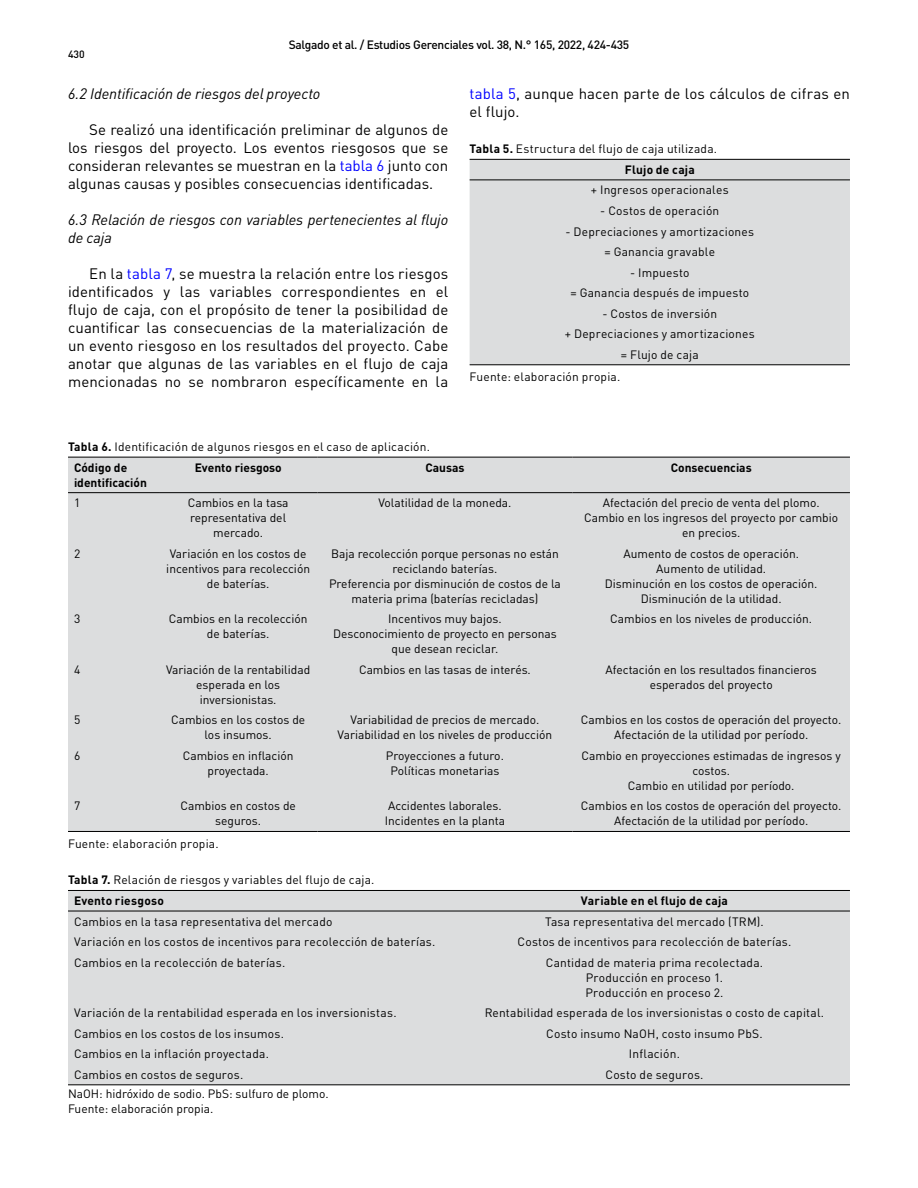
<style>
.page{position:relative;width:918px;height:1188px;background:#fff}
.page>*{position:absolute;margin:0;border:0;box-sizing:border-box;transform-origin:0 0}
.t1{font:15px/18px "DIN Pro";letter-spacing:.005em;color:#000;text-align:justify}
.t2{font:italic 15px/18px "DIN Pro";letter-spacing:-.005em;color:#000}
.t3{font:12px/15px "DIN Pro";color:#000;text-align:center}
.t4{font:12px "DIN Pro";letter-spacing:.02em;color:#000}
.t5{font:700 12px "DIN Pro";color:#000}
.t6{font:500 12px "DIN Pro";letter-spacing:-.025em;color:#000}
.t7{font:500 10.5px "DIN Pro";color:#000}
.s1{color:#00f}
.s2{font-weight:700}
</style>
<div class="page">
<div style="left:470px;top:160px;width:380px;height:204px;background:#dcddde"></div>
<hr style="left:470px;top:364px;width:380px;height:1px;background:#000">
<hr style="left:470px;top:159px;width:380px;height:1px;background:#000">
<hr style="left:470px;top:180px;width:380px;height:1px;background:#000">
<div style="left:68px;top:458px;width:782px;height:373px;background:#dcddde"></div>
<hr style="left:68px;top:831px;width:91px;height:1px;background:#000">
<hr style="left:159px;top:831px;width:158px;height:1px;background:#000">
<hr style="left:317px;top:831px;width:256px;height:1px;background:#000">
<hr style="left:573px;top:831px;width:277px;height:1px;background:#000">
<hr style="left:68px;top:457px;width:91px;height:1px;background:#000">
<hr style="left:159px;top:457px;width:158px;height:1px;background:#000">
<hr style="left:317px;top:457px;width:256px;height:1px;background:#000">
<hr style="left:573px;top:457px;width:277px;height:1px;background:#000">
<hr style="left:68px;top:492px;width:91px;height:1px;background:#000">
<hr style="left:159px;top:492px;width:158px;height:1px;background:#000">
<hr style="left:317px;top:492px;width:256px;height:1px;background:#000">
<hr style="left:573px;top:492px;width:277px;height:1px;background:#000">
<div style="left:68px;top:891px;width:782px;height:193px;background:#dcddde"></div>
<hr style="left:68px;top:1084px;width:391px;height:1px;background:#000">
<hr style="left:459px;top:1084px;width:391px;height:1px;background:#000">
<hr style="left:68px;top:890px;width:391px;height:1px;background:#000">
<hr style="left:459px;top:890px;width:391px;height:1px;background:#000">
<hr style="left:68px;top:911px;width:391px;height:1px;background:#000">
<hr style="left:459px;top:911px;width:391px;height:1px;background:#000">
<p class="t6" style="left:289px;top:35px;width:342px">Salgado et al. / Estudios Gerenciales vol. 38, N.° 165, 2022, 424-435</p>
<p class="t7" style="left:68px;top:46px;width:18px">430</p>
<p class="t2" style="left:68px;top:83px;width:254px">6.2 Identificación de riesgos del proyecto</p>
<p class="t1" style="left:68px;top:119px;width:382px;text-indent:21px">Se realizó una identificación preliminar de algunos de los riesgos del proyecto. Los eventos riesgosos que se consideran relevantes se muestran en la <span class="s1">tabla 6</span> junto con algunas causas y posibles consecuencias identificadas.</p>
<p class="t2" style="left:68px;top:209px;width:382px">6.3 Relación de riesgos con variables pertenecientes al flujo de caja</p>
<p class="t1" style="left:68px;top:263px;width:382px;text-indent:21px">En la <span class="s1">tabla 7</span>, se muestra la relación entre los riesgos identificados y las variables correspondientes en el flujo de caja, con el propósito de tener la posibilidad de cuantificar las consecuencias de la materialización de un evento riesgoso en los resultados del proyecto. Cabe anotar que algunas de las variables en el flujo de caja mencionadas no se nombraron específicamente en la</p>
<p class="t1" style="left:470px;top:83px;width:382px"><span class="s1">tabla 5</span>, aunque hacen parte de los cálculos de cifras en el flujo.</p>
<p class="t3" style="left:625px;top:137px;width:94px;line-height:20.9px;text-align:left;text-indent:-155px"><span class="s2">Tabla 5.</span> Estructura del flujo de caja utilizada.<br><span class="s2">Flujo de caja</span></p>
<p class="t3" style="left:591px;top:181px;width:139px">+ Ingresos operacionales</p>
<p class="t3" style="left:600px;top:202px;width:121px">- Costos de operación</p>
<p class="t3" style="left:565px;top:220px;width:190px;line-height:20.5px">- Depreciaciones y amortizaciones = Ganancia gravable</p>
<p class="t3" style="left:570px;top:261px;width:180px;line-height:20.5px">- Impuesto<br>= Ganancia después de impuesto</p>
<p class="t3" style="left:565px;top:302px;width:191px;line-height:20.5px">- Costos de inversión<br>+ Depreciaciones y amortizaciones = Flujo de caja</p>
<p class="t3" style="left:470px;top:368px;width:152px">Fuente: elaboración propia.</p>
<p class="t3" style="left:74px;top:435px;width:358px;line-height:20.9px;text-align:left;text-indent:-6px"><span class="s2">Tabla 6.</span> Identificación de algunos riesgos en el caso de aplicación.<br><span class="s2">Código de</span></p>
<p class="t5" style="left:74px;top:472px;width:74px">identificación</p>
<p class="t5" style="left:195px;top:457px;width:89px">Evento riesgoso</p>
<p class="t5" style="left:425px;top:457px;width:41px">Causas</p>
<p class="t5" style="left:671px;top:457px;width:82px">Consecuencias</p>
<p class="t3" style="left:74px;top:494px;width:8px">1</p>
<p class="t3" style="left:188px;top:494px;width:102px">Cambios en la tasa representativa del mercado.</p>
<p class="t3" style="left:378px;top:494px;width:135px">Volatilidad de la moneda.</p>
<p class="t3" style="left:584px;top:494px;width:255px">Afectación del precio de venta del plomo.<br>Cambio en los ingresos del proyecto por cambio en precios.</p>
<p class="t3" style="left:74px;top:545px;width:8px">2</p>
<p class="t3" style="left:166px;top:545px;width:145px">Variación en los costos de incentivos para recolección de baterías.</p>
<p class="t3" style="left:329px;top:545px;width:233px">Baja recolección porque personas no están reciclando baterías.<br>Preferencia por disminución de costos de la materia prima (baterías recicladas)</p>
<p class="t3" style="left:605px;top:545px;width:214px">Aumento de costos de operación.<br>Aumento de utilidad.<br>Disminución en los costos de operación.<br>Disminución de la utilidad.</p>
<p class="t3" style="left:74px;top:610px;width:8px">3</p>
<p class="t3" style="left:169px;top:610px;width:140px">Cambios en la recolección de baterías.</p>
<p class="t3" style="left:333px;top:610px;width:225px">Incentivos muy bajos.<br>Desconocimiento de proyecto en personas que desean reciclar.</p>
<p class="t3" style="left:610px;top:610px;width:203px">Cambios en los niveles de producción.</p>
<p class="t3" style="left:74px;top:661px;width:8px">4</p>
<p class="t3" style="left:166px;top:661px;width:146px">Variación de la rentabilidad esperada en los inversionistas.</p>
<p class="t3" style="left:359px;top:661px;width:173px">Cambios en las tasas de interés.</p>
<p class="t3" style="left:606px;top:661px;width:213px">Afectación en los resultados financieros esperados del proyecto</p>
<p class="t3" style="left:74px;top:711px;width:8px">5</p>
<p class="t3" style="left:171px;top:711px;width:136px">Cambios en los costos de los insumos.</p>
<p class="t3" style="left:338px;top:711px;width:216px">Variabilidad de precios de mercado.<br>Variabilidad en los niveles de producción</p>
<p class="t3" style="left:581px;top:711px;width:262px">Cambios en los costos de operación del proyecto.<br>Afectación de la utilidad por período.</p>
<p class="t3" style="left:74px;top:747px;width:8px">6</p>
<p class="t3" style="left:183px;top:747px;width:112px">Cambios en inflación proyectada.</p>
<p class="t3" style="left:386px;top:747px;width:119px">Proyecciones a futuro.<br>Políticas monetarias</p>
<p class="t3" style="left:582px;top:747px;width:261px">Cambio en proyecciones estimadas de ingresos y costos.<br>Cambio en utilidad por período.</p>
<p class="t3" style="left:74px;top:797px;width:8px">7</p>
<p class="t3" style="left:180px;top:797px;width:117px">Cambios en costos de seguros.</p>
<p class="t3" style="left:385px;top:797px;width:122px;text-align:left">Accidentes laborales.<br>Incidentes en la planta</p>
<p class="t3" style="left:581px;top:797px;width:262px">Cambios en los costos de operación del proyecto.<br>Afectación de la utilidad por período.</p>
<p class="t3" style="left:68px;top:835px;width:152px">Fuente: elaboración propia.</p>
<p class="t3" style="left:74px;top:868px;width:302px;line-height:20.9px;text-align:left;text-indent:-6px"><span class="s2">Tabla 7.</span> Relación de riesgos y variables del flujo de caja.<br><span class="s2">Evento riesgoso</span></p>
<p class="t5" style="left:581px;top:891px;width:149px">Variable en el flujo de caja</p>
<p class="t4" style="left:74px;top:912px;width:260px">Cambios en la tasa representativa del mercado</p>
<p class="t4" style="left:545px;top:912px;width:220px">Tasa representativa del mercado (TRM).</p>
<p class="t3" style="left:74px;top:933px;width:363px">Variación en los costos de incentivos para recolección de baterías.</p>
<p class="t3" style="left:518px;top:933px;width:275px">Costos de incentivos para recolección de baterías.</p>
<p class="t3" style="left:74px;top:954px;width:213px">Cambios en la recolección de baterías.</p>
<p class="t3" style="left:546px;top:954px;width:219px">Cantidad de materia prima recolectada.<br>Producción en proceso 1.<br>Producción en proceso 2.</p>
<p class="t3" style="left:74px;top:1004px;width:324px">Variación de la rentabilidad esperada en los inversionistas.</p>
<p class="t3" style="left:485px;top:1004px;width:341px">Rentabilidad esperada de los inversionistas o costo de capital.</p>
<p class="t3" style="left:74px;top:1025px;width:212px">Cambios en los costos de los insumos.</p>
<p class="t3" style="left:546px;top:1025px;width:218px">Costo insumo NaOH, costo insumo PbS.</p>
<p class="t4" style="left:74px;top:1045px;width:196px">Cambios en la inflación proyectada.</p>
<p class="t3" style="left:629px;top:1045px;width:52px">Inflación.</p>
<p class="t3" style="left:74px;top:1066px;width:171px">Cambios en costos de seguros.</p>
<p class="t3" style="left:605px;top:1066px;width:100px">Costo de seguros.</p>
<p class="t3" style="left:68px;top:1085px;width:262px;text-align:left">NaOH: hidróxido de sodio. PbS: sulfuro de plomo.<br>Fuente: elaboración propia.</p>
</div>
